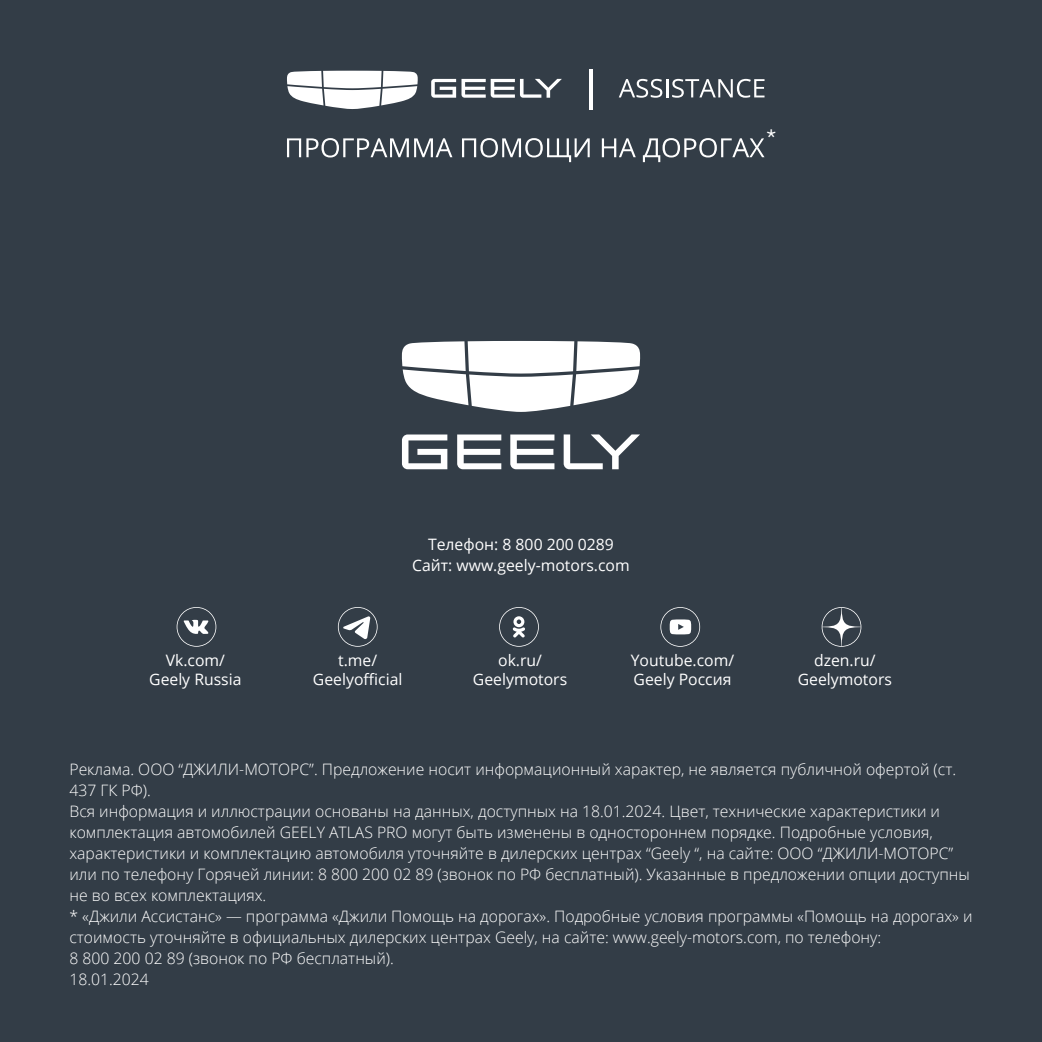
<style>
.page{position:relative;width:1042px;height:1042px;background:#333d47}
.page>*{position:absolute;margin:0;border:0;box-sizing:border-box;transform-origin:0 0}
.t1{font:22.4px "Neo Sans Cyr";color:#fff}
.t2{font:300 15.75px/21px "Open Sans";color:#fff}
.t3{font:15.75px/18.9px "Open Sans";color:#fff;text-align:center}
</style>
<div class="page">
<svg style="left:177px;top:607px;width:39px;height:40px"></svg>
<svg style="left:499px;top:607px;width:40px;height:40px"></svg>
<svg style="left:660px;top:607px;width:40px;height:40px"></svg>
<svg style="left:338px;top:607px;width:40px;height:40px"></svg>
<svg style="left:821px;top:607px;width:40px;height:40px"></svg>
<svg style="left:402px;top:434px;width:45px;height:35px"></svg>
<svg style="left:457px;top:434px;width:44px;height:35px"></svg>
<svg style="left:510px;top:434px;width:44px;height:35px"></svg>
<svg style="left:564px;top:434px;width:76px;height:35px"></svg>
<svg style="left:402px;top:341px;width:238px;height:71px"></svg>
<hr style="left:589px;top:69px;width:3px;height:41px;background:#fff">
<svg style="left:287px;top:71px;width:131px;height:38px"></svg>
<svg style="left:431px;top:79px;width:131px;height:19px"></svg>
<svg style="left:619px;top:79px;width:43px;height:19px"></svg>
<hr style="left:666px;top:79px;width:3px;height:18px;background:#fff">
<svg style="left:672px;top:79px;width:92px;height:19px"></svg>
<svg style="left:287px;top:138px;width:165px;height:19px"></svg>
<svg style="left:462px;top:138px;width:128px;height:24px"></svg>
<svg style="left:602px;top:138px;width:34px;height:19px"></svg>
<svg style="left:643px;top:138px;width:121px;height:24px"></svg>
<h1 class="t1" style="left:766px;top:124px;width:12px">*</h1>
<p class="t3" style="left:412px;top:533px;width:219px;line-height:21px">Телефон: 8 800 200 0289<br>Сайт: www.geely-motors.com</p>
<p class="t3" style="left:149px;top:650px;width:94px">Vk.com/<br>Geely Russia</p>
<p class="t3" style="left:313px;top:650px;width:91px">t.me/<br>Geelyofficial</p>
<p class="t3" style="left:473px;top:650px;width:96px">ok.ru/<br>Geelymotors</p>
<p class="t3" style="left:631px;top:650px;width:105px;text-align:left">Youtube.com/<br>Geely Россия</p>
<p class="t3" style="left:798px;top:650px;width:96px">dzen.ru/<br>Geelymotors</p>
<p class="t2" style="left:69px;top:758px;width:904px">Реклама. ООО “ДЖИЛИ-МОТОРС”. Предложение носит информационный характер, не является публичной офертой (ст.<br>437 ГК РФ).<br>Вся информация и иллюстрации основаны на данных, доступных на 18.01.2024. Цвет, технические характеристики и комплектация автомобилей GEELY ATLAS PRO могут быть изменены в одностороннем порядке. Подробные условия, характеристики и комплектацию автомобиля уточняйте в дилерских центрах “Geely “, на сайте: ООО “ДЖИЛИ-МОТОРС” или по телефону Горячей линии: 8 800 200 02 89 (звонок по РФ бесплатный). Указанные в предложении опции доступны не во всех комплектациях.<br>* «Джили Ассистанс» — программа «Джили Помощь на дорогах». Подробные условия программы «Помощь на дорогах» и стоимость уточняйте в официальных дилерских центрах Geely, на сайте: www.geely-motors.com, по телефону:<br>8 800 200 02 89 (звонок по РФ бесплатный).</p>
<p class="t2" style="left:69px;top:968px;width:81px">18.01.2024</p>
</div>
